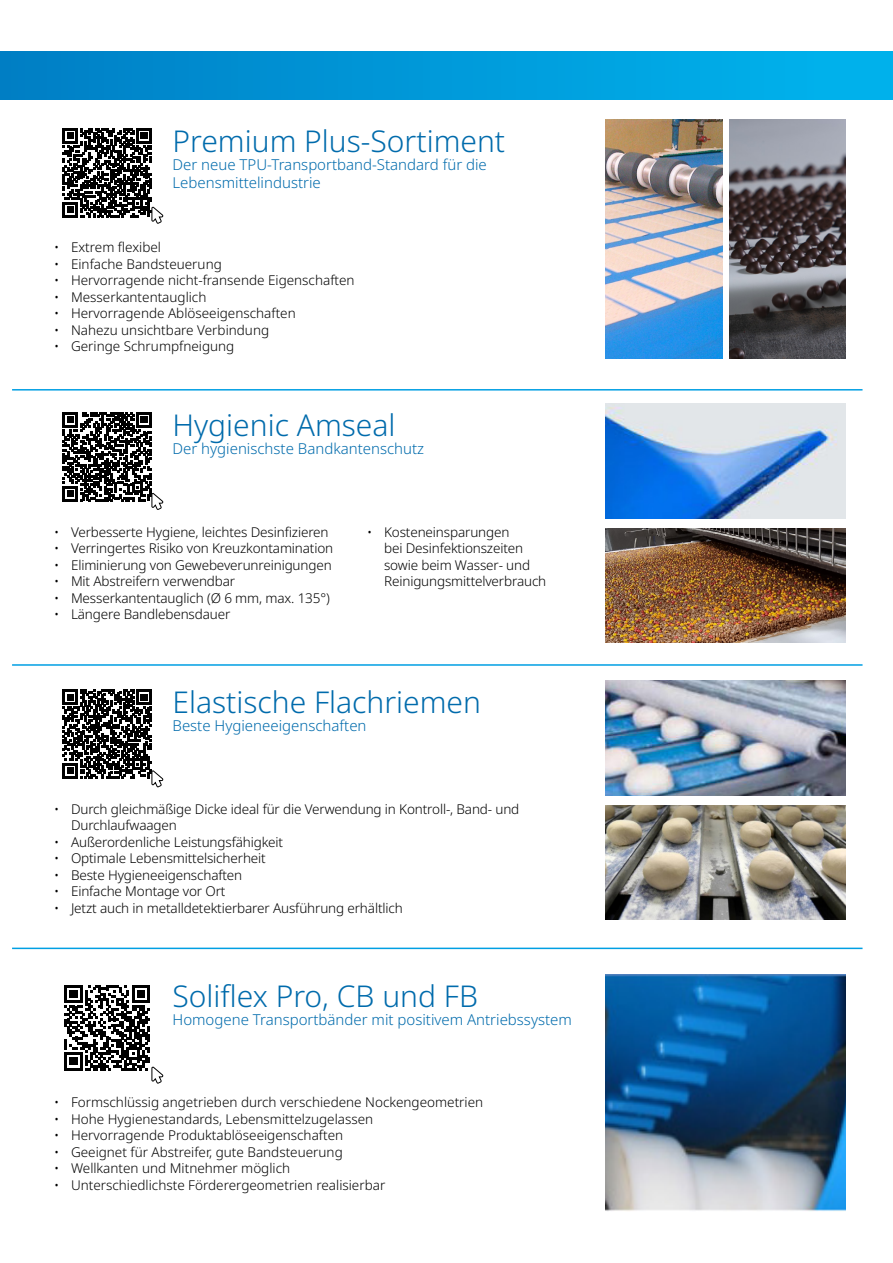
<style>
.page{position:relative;width:893px;height:1263px;background:#fff}
.page>*{position:absolute;margin:0;border:0;box-sizing:border-box;transform-origin:0 0}
.t1{font:300 30px "Noto Sans";color:#006bac}
.t2{font:300 15px/18px "Noto Sans";color:#006bac}
.t3{font:300 13.5px/16.5px "Noto Sans";letter-spacing:-.01em;color:#000}
</style>
<div class="page">
<hr style="left:12px;top:389px;width:850px;height:2px;background:#009fe3">
<hr style="left:12px;top:948px;width:850px;height:1px;background:#009fe3">
<hr style="left:12px;top:664px;width:850px;height:2px;background:#009fe3">
<div style="left:0;top:52px;width:893px;height:48px;background:linear-gradient(to right,#007ec5,#00b5ee)"></div>
<img style="left:729px;top:120px;width:117px;height:239px">
<img style="left:606px;top:120px;width:116px;height:239px">
<img style="left:606px;top:681px;width:240px;height:114px">
<img style="left:606px;top:805px;width:240px;height:115px">
<img style="left:606px;top:404px;width:240px;height:114px">
<img style="left:606px;top:528px;width:240px;height:115px">
<img style="left:606px;top:974px;width:240px;height:237px">
<svg style="left:63px;top:128px;width:100px;height:96px"></svg>
<svg style="left:63px;top:412px;width:100px;height:98px"></svg>
<svg style="left:63px;top:689px;width:100px;height:98px"></svg>
<svg style="left:64px;top:985px;width:99px;height:98px"></svg>
<h1 class="t1" style="left:173px;top:124px;width:334px">Premium Plus-Sortiment</h1>
<p class="t2" style="left:173px;top:155px;width:316px">Der neue TPU-Transportband-Standard für die<br>Lebensmittelindustrie</p>
<p class="t3" style="left:54px;top:239px;width:109px">• Extrem flexibel</p>
<p class="t3" style="left:54px;top:256px;width:169px">• Einfache Bandsteuerung</p>
<p class="t3" style="left:54px;top:272px;width:302px">• Hervorragende nicht-fransende Eigenschaften</p>
<p class="t3" style="left:54px;top:289px;width:154px">• Messerkantentauglich</p>
<p class="t3" style="left:54px;top:305px;width:243px">• Hervorragende Ablöseeigenschaften</p>
<p class="t3" style="left:54px;top:322px;width:217px">• Nahezu unsichtbare Verbindung</p>
<p class="t3" style="left:54px;top:338px;width:182px">• Geringe Schrumpfneigung</p>
<h1 class="t1" style="left:173px;top:408px;width:225px">Hygienic Amseal</h1>
<p class="t2" style="left:173px;top:439px;width:253px">Der hygienischste Bandkantenschutz</p>
<p class="t3" style="left:54px;top:524px;width:276px">• Verbesserte Hygiene, leichtes Desinfizieren</p>
<p class="t3" style="left:54px;top:540px;width:281px">• Verringertes Risiko von Kreuzkontamination</p>
<p class="t3" style="left:54px;top:557px;width:279px">• Eliminierung von Gewebeverunreinigungen</p>
<p class="t3" style="left:54px;top:573px;width:183px">• Mit Abstreifern verwendbar</p>
<p class="t3" style="left:54px;top:590px;width:277px">• Messerkantentauglich (Ø 6 mm, max. 135°)</p>
<p class="t3" style="left:54px;top:606px;width:178px">• Längere Bandlebensdauer</p>
<p class="t3" style="left:384px;top:524px;width:164px;text-indent:-17px">• Kosteneinsparungen<br>bei Desinfektionszeiten sowie beim Wasser- und<br>Reinigungsmittelverbrauch</p>
<h1 class="t1" style="left:173px;top:685px;width:310px">Elastische Flachriemen</h1>
<p class="t2" style="left:173px;top:717px;width:196px">Beste Hygieneeigenschaften</p>
<p class="t3" style="left:71px;top:801px;width:450px;text-indent:-17px">• Durch gleichmäßige Dicke ideal für die Verwendung in Kontroll-, Band- und<br>Durchlaufwaagen</p>
<p class="t3" style="left:54px;top:834px;width:231px">• Außerordenliche Leistungsfähigkeit</p>
<p class="t3" style="left:54px;top:850px;width:213px">• Optimale Lebensmittelsicherheit</p>
<p class="t3" style="left:54px;top:867px;width:190px">• Beste Hygieneeigenschaften</p>
<p class="t3" style="left:54px;top:883px;width:173px">• Einfache Montage vor Ort</p>
<p class="t3" style="left:54px;top:900px;width:350px">• Jetzt auch in metalldetektierbarer Ausführung erhältlich</p>
<h1 class="t1" style="left:173px;top:979px;width:307px">Soliflex Pro, CB und FB</h1>
<p class="t2" style="left:173px;top:1010px;width:401px">Homogene Transportbänder mit positivem Antriebssystem</p>
<p class="t3" style="left:54px;top:1094px;width:431px">• Formschlüssig angetrieben durch verschiedene Nockengeometrien</p>
<p class="t3" style="left:54px;top:1111px;width:321px">• Hohe Hygienestandards, Lebensmittelzugelassen</p>
<p class="t3" style="left:54px;top:1127px;width:291px">• Hervorragende Produktablöseeigenschaften</p>
<p class="t3" style="left:54px;top:1144px;width:290px">• Geeignet für Abstreifer, gute Bandsteuerung</p>
<p class="t3" style="left:54px;top:1160px;width:238px">• Wellkanten und Mitnehmer möglich</p>
<p class="t3" style="left:54px;top:1177px;width:333px">• Unterschiedlichste Förderergeometrien realisierbar</p>
</div>
